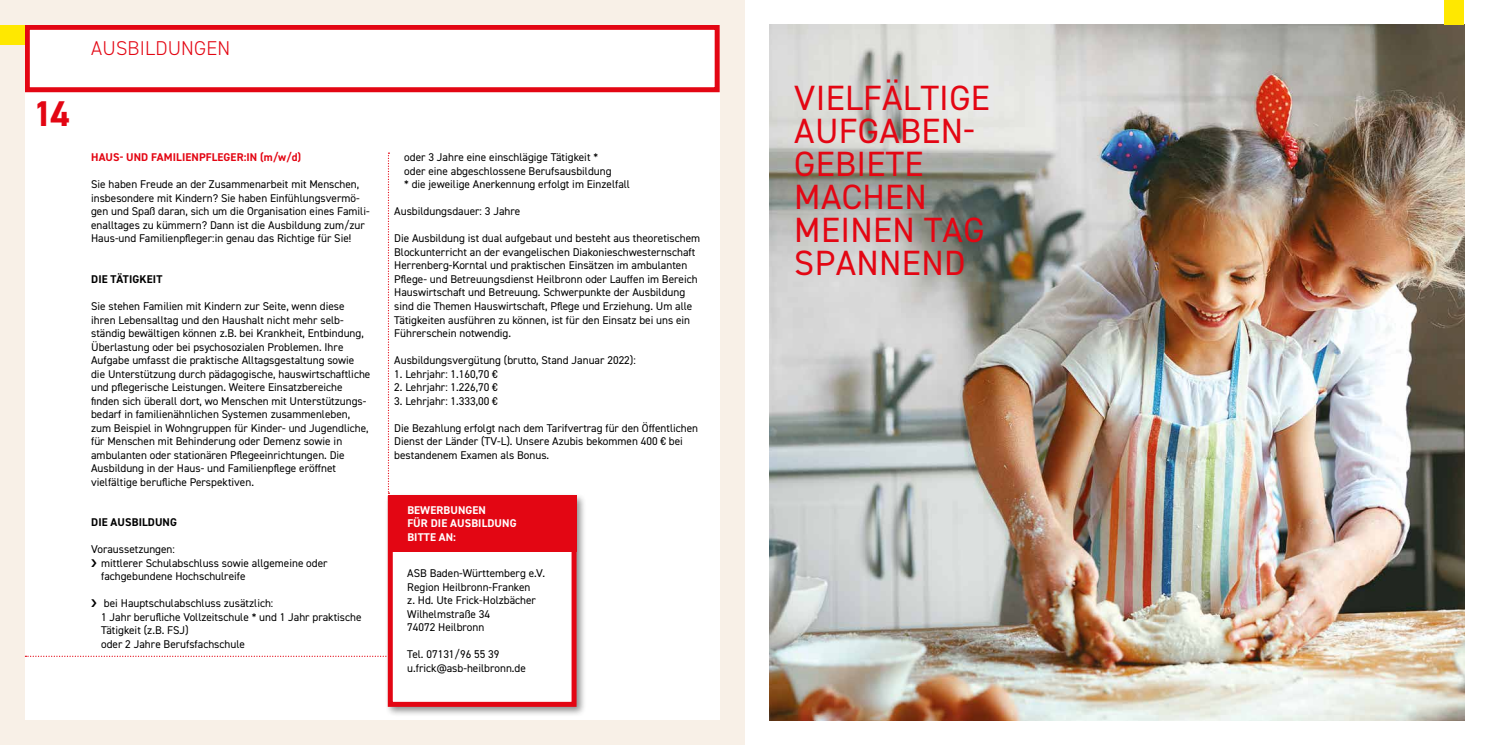
<style>
.page{position:relative;width:1489px;height:745px;background:#fff}
.page>*{position:absolute;margin:0;border:0;box-sizing:border-box;transform-origin:0 0}
.t1{font:700 35.88px "DIN2014";color:#e30613}
.t2{font:35.12px/32.9px "DIN2014";letter-spacing:.01em;color:#e30613}
.t3{font:300 20px "DIN2014";letter-spacing:.01em;color:#e30613}
.t4{font:11.25px/13.5px "DIN2014";color:#000}
.t5{font:700 11.25px/13.5px "DIN2014";letter-spacing:.01em;color:#fff}
.t6{font:700 11.25px "DIN2014";letter-spacing:.01em;color:#e30613}
.t7{font:700 11.25px "DIN2014";letter-spacing:.01em;color:#000}
</style>
<div class="page">
<img style="left:769px;top:25px;width:694px;height:694px">
<div style="left:1444px;top:0;width:19px;height:25px;background:#ffe800"></div>
<div style="left:25px;top:25px;width:694px;height:67px;border:5px solid #e30613"></div>
<svg style="left:388px;top:152px;width:1px;height:340px"></svg>
<div style="left:0;top:0;width:744px;height:25px;background:#f8f0e7"></div>
<div style="left:0;top:719px;width:744px;height:25px;background:#f8f0e7"></div>
<div style="left:0;top:0;width:25px;height:744px;background:#f8f0e7"></div>
<div style="left:719px;top:0;width:25px;height:744px;background:#f8f0e7"></div>
<svg style="left:25px;top:655px;width:359px;height:1px"></svg>
<div style="left:384px;top:492px;width:203px;height:224px;background:#000;opacity:.45"></div>
<div style="left:388px;top:495px;width:188px;height:211px;background:#fff;border:5px solid #e30613"></div>
<div style="left:388px;top:495px;width:188px;height:56px;background:#e30613"></div>
<div style="left:0;top:25px;width:25px;height:20px;background:#ffe800"></div>
<h1 class="t1" style="left:33px;top:90px;width:38px">14</h1>
<h3 class="t3" style="left:91px;top:36px;width:141px">AUSBILDUNGEN</h3>
<p class="t6" style="left:91px;top:150px;width:211px">HAUS- UND FAMILIENPFLEGER:IN (m/w/d)</p>
<p class="t4" style="left:91px;top:177px;width:280px">Sie haben Freude an der Zusammenarbeit mit Menschen, insbesondere mit Kindern? Sie haben Einfühlungsvermö&shy;gen und Spaß daran, sich um die Organisation eines Famili&shy;enalltages zu kümmern? Dann ist die Ausbildung zum/zur Haus-und Familienpfleger:in genau das Richtige für Sie!</p>
<p class="t7" style="left:91px;top:271px;width:73px">DIE TÄTIGKEIT</p>
<p class="t4" style="left:91px;top:299px;width:281px">Sie stehen Familien mit Kindern zur Seite, wenn diese ihren Lebensalltag und den Haushalt nicht mehr selb&shy;ständig bewältigen können z.B. bei Krankheit, Entbindung, Überlastung oder bei psychosozialen Problemen. Ihre Aufgabe umfasst die praktische Alltagsgestaltung sowie die Unterstützung durch pädagogische, hauswirtschaftliche und pflegerische Leistungen. Weitere Einsatzbereiche finden sich überall dort, wo Menschen mit Unterstützungs&shy;bedarf in familienähnlichen Systemen zusammenleben, zum Beispiel in Wohngruppen für Kinder- und Jugendliche, für Menschen mit Behinderung oder Demenz sowie in ambulanten oder stationären Pflegeeinrichtungen. Die Ausbildung in der Haus- und Familienpflege eröffnet vielfältige berufliche Perspektiven.</p>
<p class="t7" style="left:91px;top:514px;width:87px">DIE AUSBILDUNG</p>
<p class="t4" style="left:101px;top:542px;width:228px;text-indent:-10px">Voraussetzungen:<br>mittlerer Schulabschluss sowie allgemeine oder fachgebundene Hochschulreife</p>
<p class="t4" style="left:101px;top:596px;width:262px">bei Hauptschulabschluss zusätzlich:<br>1 Jahr berufliche Vollzeitschule * und 1 Jahr praktische Tätigkeit (z.B. FSJ)<br>oder 2 Jahre Berufsfachschule</p>
<p class="t4" style="left:404px;top:150px;width:227px">oder 3 Jahre eine einschlägige Tätigkeit *<br>oder eine abgeschlossene Berufsausbildung<br>* die jeweilige Anerkennung erfolgt im Einzelfall</p>
<p class="t4" style="left:394px;top:204px;width:128px">Ausbildungsdauer: 3 Jahre</p>
<p class="t4" style="left:394px;top:231px;width:307px">Die Ausbildung ist dual aufgebaut und besteht aus theoretischem Blockunterricht an der evangelischen Diakonieschwesternschaft Herrenberg-Korntal und praktischen Einsätzen im ambulanten Pflege- und Betreuungsdienst Heilbronn oder Lauffen im Bereich Hauswirtschaft und Betreuung. Schwerpunkte der Ausbildung sind die Themen Hauswirtschaft, Pflege und Erziehung. Um alle Tätigkeiten ausführen zu können, ist für den Einsatz bei uns ein Führerschein notwendig.</p>
<p class="t4" style="left:394px;top:353px;width:243px">Ausbildungsvergütung (brutto, Stand Januar 2022):</p>
<p class="t4" style="left:394px;top:366px;width:105px">1. Lehrjahr: 1.160,70 €</p>
<p class="t4" style="left:394px;top:380px;width:105px">2. Lehrjahr: 1.226,70 €</p>
<p class="t4" style="left:394px;top:393px;width:105px">3. Lehrjahr: 1.333,00 €</p>
<p class="t4" style="left:394px;top:420px;width:305px">Die Bezahlung erfolgt nach dem Tarifvertrag für den Öffentlichen<br>Dienst der Länder (TV-L). Unsere Azubis bekommen 400 € bei bestandenem Examen als Bonus.</p>
<p class="t5" style="left:407px;top:502px;width:111px">BEWERBUNGEN<br>FÜR DIE AUSBILDUNG<br>BITTE AN:</p>
<p class="t4" style="left:407px;top:566px;width:139px">ASB Baden-Württemberg e.V.<br>Region Heilbronn-Franken<br>z. Hd. Ute Frick-Holzbächer<br>Wilhelmstraße 34<br>74072 Heilbronn</p>
<p class="t4" style="left:407px;top:647px;width:120px">Tel. 07131/96 55 39 u.frick@asb-heilbronn.de</p>
<h2 class="t2" style="left:794px;top:81px;width:197px">VIELFÄLTIGE<br>AUFGABEN-<br>GEBIETE<br>MACHEN<br>MEINEN TAG<br>SPANNEND</h2>
</div>
